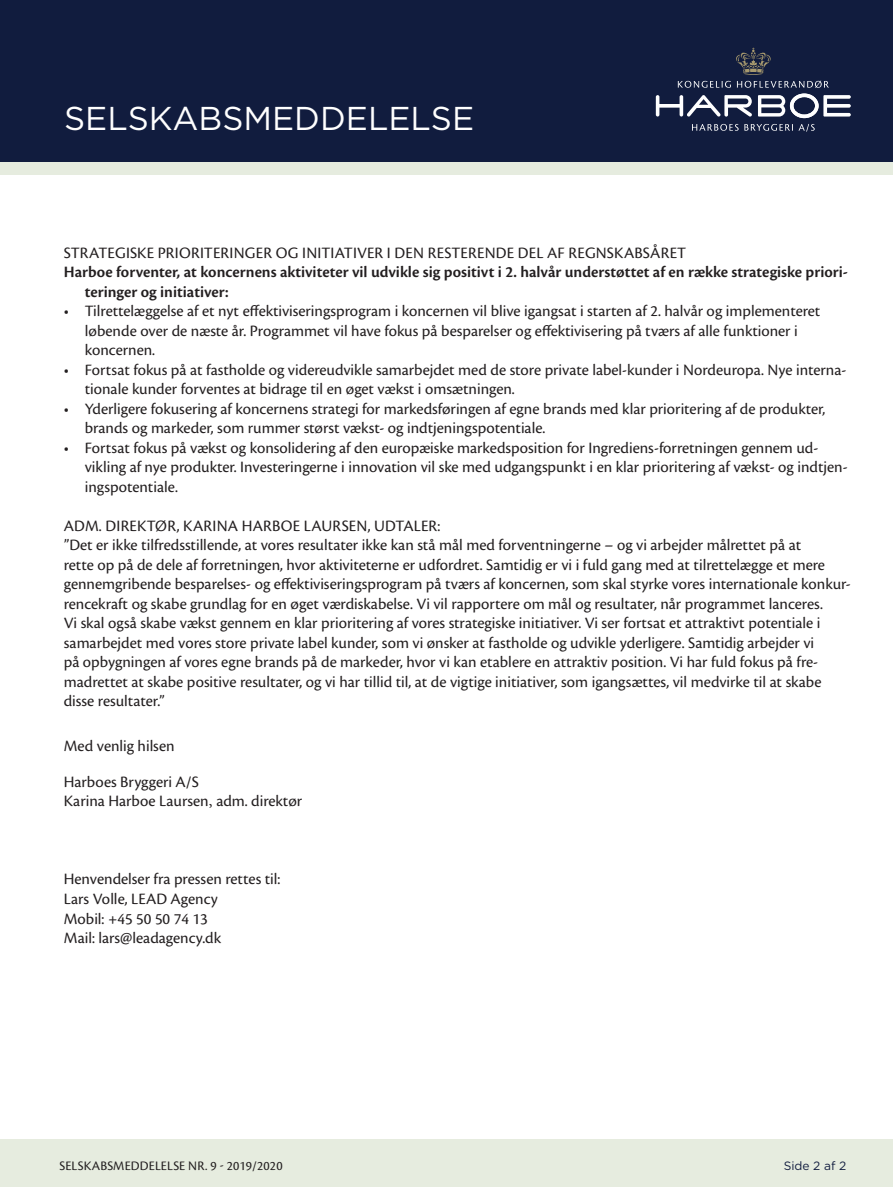
<style>
.page{position:relative;width:893px;height:1187px;background:#fff}
.page>*{position:absolute;margin:0;border:0;box-sizing:border-box;transform-origin:0 0}
.Stor_overskrift{font:33px "Gotham";color:#fff}
.Brødtekst{font:16.5px/19.5px "Cronos Pro";color:#231f20}
.t1{font:600 16.5px/19.5px "Cronos Pro";color:#231f20}
.t2{font:13.5px "Cronos Pro";letter-spacing:.01em;color:#231f20}
.Stor_overskrift-2{font:12px "Gotham";color:#111c3e}
.s1{font-family:"Minion Pro"}
</style>
<div class="page">
<div style="left:0;top:0;width:893px;height:162px;background:#111c3e"></div>
<svg style="left:656px;top:48px;width:195px;height:70px"></svg>
<svg style="left:692px;top:124px;width:123px;height:8px"></svg>
<div style="left:0;top:162px;width:893px;height:13px;background:#e6ecdf"></div>
<div style="left:0;top:1139px;width:893px;height:47px;background:#e6ecdf"></div>
<p class="Stor_overskrift" style="left:64px;top:100px;width:412px">SELSKABSMEDDELELSE</p>
<p class="Brødtekst" style="left:64px;top:243px;width:624px">STRATEGISKE PRIORITERINGER OG INITIATIVER I DEN RESTERENDE DEL AF REGNSKABSÅRET</p>
<p class="t1" style="left:85px;top:262px;width:765px;text-indent:-21px">Harboe forventer, at koncernens aktiviteter vil udvikle sig positivt i 2. halvår understøttet af en række strategiske priori&shy;teringer og initiativer:</p>
<p class="Brødtekst" style="left:85px;top:301px;width:737px;text-indent:-21px">• Tilrettelæggelse af et nyt effektiviseringsprogram i koncernen vil blive igangsat i starten af 2. halvår og implementeret løbende over de næste år. Programmet vil have fokus på besparelser og effektivisering på tværs af alle funktioner i koncernen.</p>
<p class="Brødtekst" style="left:85px;top:360px;width:763px;text-indent:-21px">• Fortsat fokus på at fastholde og videreudvikle samarbejdet med de store private label-kunder i Nordeuropa. Nye interna&shy;tionale kunder forventes at bidrage til en øget vækst i omsætningen.</p>
<p class="Brødtekst" style="left:85px;top:399px;width:742px;text-indent:-21px">• Yderligere fokusering af koncernens strategi for markedsføringen af egne brands med klar prioritering af de produkter, brands og markeder, som rummer størst vækst- og indtjeningspotentiale.</p>
<p class="Brødtekst" style="left:85px;top:438px;width:764px;text-indent:-21px">• Fortsat fokus på vækst og konsolidering af den europæiske markedsposition for Ingrediens-forretningen gennem ud&shy;vikling af nye produkter. Investeringerne i innovation vil ske med udgangspunkt i en klar prioritering af vækst- og indtjen&shy;ingspotentiale.</p>
<p class="Brødtekst" style="left:64px;top:516px;width:378px">ADM. DIREKTØR, KARINA HARBOE LAURSEN, UDTALER:</p>
<p class="Brødtekst" style="left:64px;top:535px;width:788px">”Det er ikke tilfredsstillende, at vores resultater ikke kan stå mål med forventningerne – og vi arbejder målrettet på at<br>rette op på de dele af forretningen, hvor aktiviteterne er udfordret. Samtidig er vi i fuld gang med at tilrettelægge et mere gennemgribende besparelses- og effektiviseringsprogram på tværs af koncernen, som skal styrke vores internationale konkur&shy;rencekraft og skabe grundlag for en øget værdiskabelse. Vi vil rapportere om mål og resultater, når programmet lanceres.<br>Vi skal også skabe vækst gennem en klar prioritering af vores strategiske initiativer. Vi ser fortsat et attraktivt potentiale i samarbejdet med vores store private label kunder, som vi ønsker at fastholde og udvikle yderligere. Samtidig arbejder vi<br>på opbygningen af vores egne brands på de markeder, hvor vi kan etablere en attraktiv position. Vi har fuld fokus på fre&shy;madrettet at skabe positive resultater, og vi har tillid til, at de vigtige initiativer, som igangsættes, vil medvirke til at skabe disse resultater.”</p>
<p class="Brødtekst" style="left:64px;top:736px;width:112px">Med venlig hilsen</p>
<p class="Brødtekst" style="left:64px;top:772px;width:137px">Harboes Bryggeri A/S</p>
<p class="Brødtekst" style="left:64px;top:791px;width:240px">Karina Harboe Laursen<span class="s1">,</span> adm. direktør</p>
<p class="Brødtekst" style="left:64px;top:869px;width:218px">Henvendelser fra pressen rettes til:</p>
<p class="Brødtekst" style="left:64px;top:889px;width:156px">Lars Volle, LEAD Agency</p>
<p class="Brødtekst" style="left:64px;top:908px;width:146px">Mobil: +45 50 50 74 13</p>
<p class="Brødtekst" style="left:64px;top:928px;width:159px">Mail: lars@leadagency.dk</p>
<p class="t2" style="left:60px;top:1157px;width:224px">SELSKABSMEDDELELSE NR. 9 - 2019/2020</p>
<p class="Stor_overskrift-2" style="left:784px;top:1159px;width:64px">Side 2 af 2</p>
</div>
